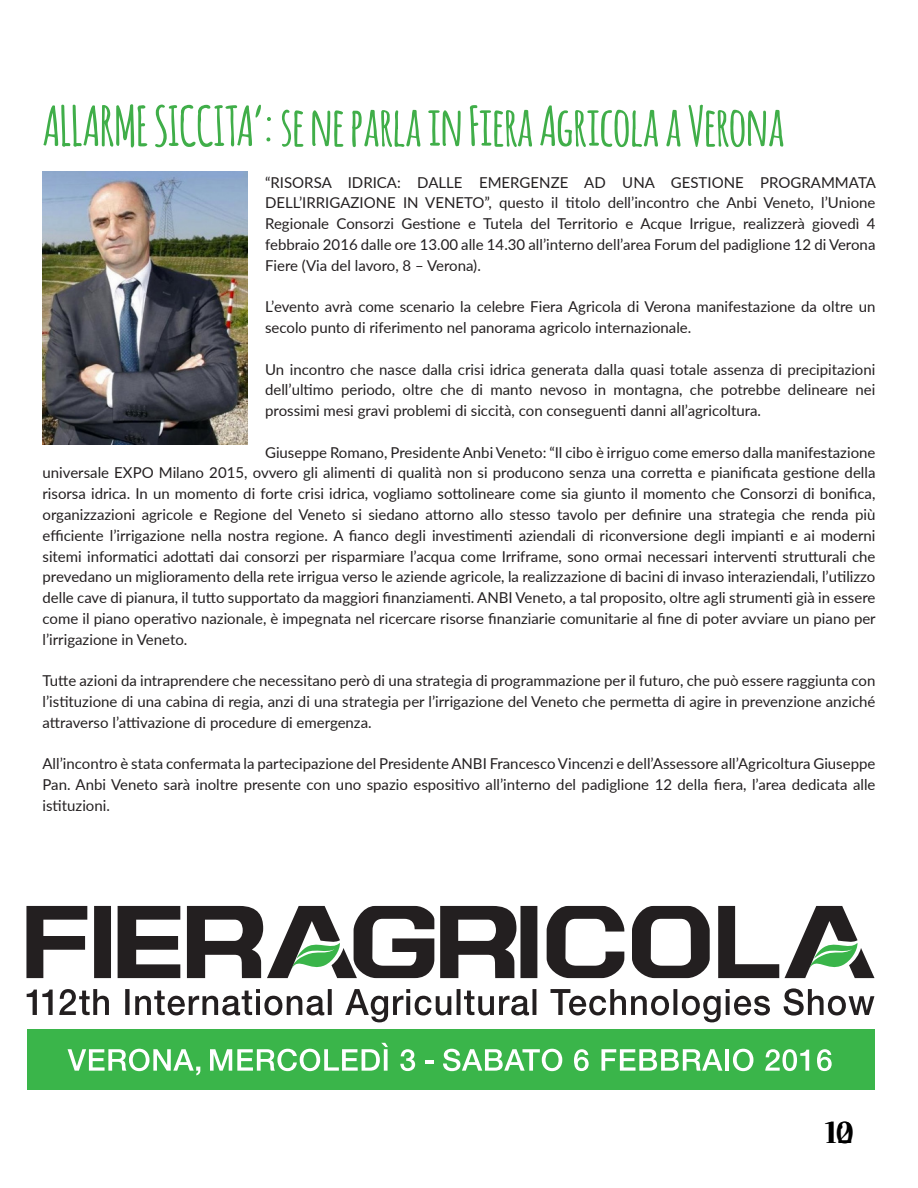
<style>
.page{position:relative;width:918px;height:1188px;background:#fff}
.page>*{position:absolute;margin:0;border:0;box-sizing:border-box;transform-origin:0 0}
.Article_Title_Primar{font:700 54px "Amatic";color:#40ae49}
.Author{font:30px "Vidaloka";color:#000}
.Body_Text{font:15px/20.7px "Lato";color:#231f20;text-align:justify}
</style>
<div class="page">
<img style="left:43px;top:171px;width:205px;height:273px">
<div style="left:27px;top:1030px;width:848px;height:60px;background:#3ab54a"></div>
<svg style="left:27px;top:988px;width:847px;height:34px"></svg>
<svg style="left:785px;top:906px;width:90px;height:72px"></svg>
<svg style="left:26px;top:906px;width:753px;height:72px;fill:#231f20"></svg>
<svg style="left:68px;top:1049px;width:132px;height:26px"></svg>
<svg style="left:210px;top:1043px;width:178px;height:28px"></svg>
<svg style="left:400px;top:1049px;width:15px;height:22px"></svg>
<svg style="left:425px;top:1061px;width:9px;height:3px"></svg>
<svg style="left:443px;top:1049px;width:119px;height:22px"></svg>
<svg style="left:574px;top:1049px;width:15px;height:22px"></svg>
<svg style="left:601px;top:1049px;width:122px;height:22px"></svg>
<hr style="left:725px;top:1049px;width:4px;height:22px;background:#fff">
<svg style="left:733px;top:1049px;width:20px;height:22px"></svg>
<svg style="left:765px;top:1049px;width:44px;height:22px"></svg>
<svg style="left:817px;top:1049px;width:15px;height:22px"></svg>
<p class="Article_Title_Primar" style="left:43px;top:88px;width:743px">ALLARME SICCITA’: se ne parla in Fiera Agricola a Verona</p>
<p class="Body_Text" style="left:265px;top:171px;width:612px">“RISORSA IDRICA: DALLE EMERGENZE AD UNA GESTIONE PROGRAMMATA DELL’IRRIGAZIONE IN VENETO”, questo il titolo dell’incontro che Anbi Veneto, l’Unione Regionale Consorzi Gestione e Tutela del Territorio e Acque Irrigue, realizzerà giovedì 4 febbraio 2016 dalle ore 13.00 alle 14.30 all’interno dell’area Forum del padiglione 12 di Verona Fiere (Via del lavoro, 8 – Verona).</p>
<p class="Body_Text" style="left:265px;top:296px;width:612px">L’evento avrà come scenario la celebre Fiera Agricola di Verona manifestazione da oltre un secolo punto di riferimento nel panorama agricolo internazionale.</p>
<p class="Body_Text" style="left:265px;top:358px;width:612px">Un incontro che nasce dalla crisi idrica generata dalla quasi totale assenza di precipitazioni dell’ultimo periodo, oltre che di manto nevoso in montagna, che potrebbe delineare nei prossimi mesi gravi problemi di siccità, con conseguenti danni all’agricoltura.</p>
<p class="Body_Text" style="left:43px;top:441px;width:835px;text-indent:223px">Giuseppe Romano, Presidente Anbi Veneto: “Il cibo è irriguo come emerso dalla manifestazione universale EXPO Milano 2015, ovvero gli alimenti di qualità non si producono senza una corretta e pianificata gestione della risorsa idrica. In un momento di forte crisi idrica, vogliamo sottolineare come sia giunto il momento che Consorzi di bonifica, organizzazioni agricole e Regione del Veneto si siedano attorno allo stesso tavolo per definire una strategia che renda più efficiente l’irrigazione nella nostra regione. A fianco degli investimenti aziendali di riconversione degli impianti e ai moderni sitemi informatici adottati dai consorzi per risparmiare l’acqua come Irriframe, sono ormai necessari interventi strutturali che prevedano un miglioramento della rete irrigua verso le aziende agricole, la realizzazione di bacini di invaso interaziendali, l’utilizzo delle cave di pianura, il tutto supportato da maggiori finanziamenti. ANBI Veneto, a tal proposito, oltre agli strumenti già in essere come il piano operativo nazionale, è impegnata nel ricercare risorse finanziarie comunitarie al fine di poter avviare un piano per l’irrigazione in Veneto.</p>
<p class="Body_Text" style="left:43px;top:670px;width:834px">Tutte azioni da intraprendere che necessitano però di una strategia di programmazione per il futuro, che può essere raggiunta con l’istituzione di una cabina di regia, anzi di una strategia per l’irrigazione del Veneto che permetta di agire in prevenzione anziché attraverso l’attivazione di procedure di emergenza.</p>
<p class="Body_Text" style="left:43px;top:753px;width:834px">All’incontro è stata confermata la partecipazione del Presidente ANBI Francesco Vincenzi e dell’Assessore all’Agricoltura Giuseppe Pan. Anbi Veneto sarà inoltre presente con uno spazio espositivo all’interno del padiglione 12 della fiera, l’area dedicata alle istituzioni.</p>
<p class="Author" style="left:825px;top:1115px;width:31px">10</p>
<p class="Author" style="left:837px;top:1115px;width:17px">2</p>
</div>
